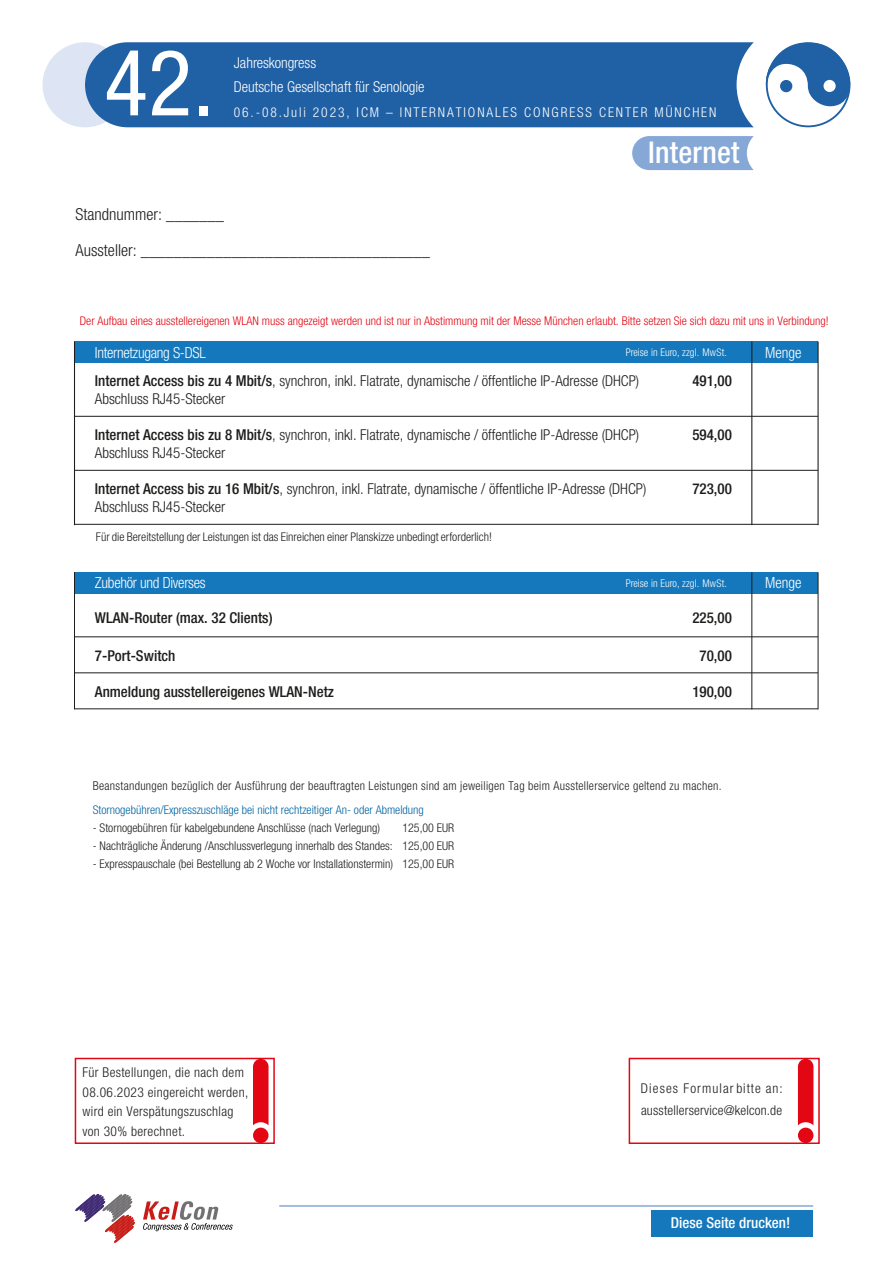
<style>
.page{position:relative;width:893px;height:1263px;background:#fff}
.page>*{position:absolute;margin:0;border:0;box-sizing:border-box;transform-origin:0 0}
.t1{font:condensed 91.5px "Helvetica Neue LT Pro";color:#fff}
.t2{font:500 condensed 30px "Helvetica Neue LT Pro";letter-spacing:.01em;color:#fff}
.t3{font:300 condensed 16.5px/36px "Helvetica Neue LT Pro";color:#1d1d1b}
.t4{font:300 condensed 15.3px "Helvetica Neue LT Pro";letter-spacing:-.02em;color:#fff}
.t5{font:300 condensed 15px "Helvetica Neue LT Pro";color:#1d1d1b}
.t6{font:500 condensed 15px "Helvetica Neue LT Pro";color:#1d1d1b}
.t7{font:300 condensed 15px/24px "Helvetica Neue LT Pro";color:#fff}
.t8{font:500 condensed 15px "Helvetica Neue LT Pro";color:#fff}
.t9{font:300 condensed 13.5px/19.5px "Helvetica Neue LT Pro";letter-spacing:.025em;color:#1d1d1b}
.t10{font:300 condensed 13.5px "Helvetica Neue LT Pro";letter-spacing:.14em;color:#fff}
.t11{font:300 condensed 12.3px "Helvetica Neue LT Pro";letter-spacing:.025em;color:#1d1d1b}
.t12{font:300 condensed 12px "Helvetica Neue LT Pro";color:#1d1d1b}
.t13{font:300 condensed 12px "Helvetica Neue LT Pro";color:#e30613}
.t14{font:300 condensed 12px "Helvetica Neue LT Pro";color:#0064a4}
.t15{font:300 condensed 10.65px "Helvetica Neue LT Pro";color:#fff}
.s1{font-size:10.5px}
.s2{font-weight:500}
</style>
<div class="page">
<div style="left:75px;top:341px;width:743px;height:22px;background:#1578bc"></div>
<div style="left:75px;top:572px;width:743px;height:21px;background:#1578bc"></div>
<hr style="left:74px;top:341px;width:1px;height:184px;background:#1d1d1b">
<hr style="left:751px;top:342px;width:1px;height:183px;background:#1d1d1b">
<hr style="left:817px;top:342px;width:2px;height:183px;background:#1d1d1b">
<hr style="left:74px;top:416px;width:744px;height:1px;background:#1d1d1b">
<hr style="left:74px;top:470px;width:744px;height:1px;background:#1d1d1b">
<hr style="left:74px;top:524px;width:744px;height:1px;background:#1d1d1b">
<hr style="left:74px;top:636px;width:744px;height:1px;background:#1d1d1b">
<hr style="left:74px;top:672px;width:744px;height:1px;background:#1d1d1b">
<hr style="left:74px;top:708px;width:744px;height:1px;background:#1d1d1b">
<hr style="left:74px;top:572px;width:1px;height:137px;background:#1d1d1b">
<hr style="left:751px;top:572px;width:1px;height:137px;background:#1d1d1b">
<hr style="left:818px;top:572px;width:1px;height:137px;background:#1d1d1b">
<svg style="left:76px;top:1194px;width:59px;height:48px"></svg>
<svg style="left:143px;top:1201px;width:90px;height:30px"></svg>
<hr style="left:279px;top:1205px;width:534px;height:2px;background:#85a8d6">
<div style="left:629px;top:1058px;width:191px;height:86px;background:#fff;border:2px solid #e30613"></div>
<svg style="left:798px;top:1059px;width:15px;height:66px"></svg>
<div style="left:798px;top:1127px;width:15px;height:16px;background:#e30613;border-radius:50%"></div>
<div style="left:75px;top:1058px;width:200px;height:86px;background:#fff;border:2px solid #e30613"></div>
<svg style="left:253px;top:1059px;width:16px;height:66px"></svg>
<div style="left:253px;top:1127px;width:16px;height:16px;background:#e30613;border-radius:50%"></div>
<div style="left:652px;top:1210px;width:161px;height:26px;background:#1578bc"></div>
<svg style="left:632px;top:136px;width:122px;height:34px;background:#8eaed9"></svg>
<div style="left:43px;top:42px;width:85px;height:85px;background:#dde5f5;border-radius:50%"></div>
<div style="left:85px;top:42px;width:669px;height:85px;background:#2060a4"></div>
<svg style="left:766px;top:42px;width:84px;height:64px"></svg>
<h1 class="t1" style="left:104px;top:30px;width:111px">42.</h1>
<p class="t7" style="left:234px;top:51px;width:192px">Jahreskongress<br>Deutsche Gesellschaft für Senologie</p>
<p class="t10" style="left:234px;top:104px;width:484px">06.-08.Juli 2023, ICM – INTERNATIONALES CONGRESS CENTER MÜNCHEN</p>
<h2 class="t2" style="left:648px;top:134px;width:93px">Internet</h2>
<p class="t3" style="left:76px;top:196px;width:356px">Standnummer: _______<br>Aussteller: ___________________________________</p>
<p class="t13" style="left:80px;top:314px;width:750px">Der Aufbau eines ausstellereigenen WLAN muss angezeigt werden und ist nur in Abstimmung mit der Messe München erlaubt. Bitte setzen Sie sich dazu mit uns in Verbindung!</p>
<p class="t4" style="left:95px;top:343px;width:112px">Internetzugang S-DSL</p>
<p class="t15" style="left:626px;top:346px;width:103px">Preise in Euro, <span class="s1">zzgl. MwSt.</span></p>
<p class="t4" style="left:765px;top:343px;width:38px">Menge</p>
<p class="t5" style="left:95px;top:372px;width:546px"><span class="s2">Internet Access bis zu 4 Mbit/s</span>, synchron, inkl. Flatrate, dynamische / öffentliche IP-Adresse (DHCP)</p>
<p class="t6" style="left:692px;top:372px;width:41px">491,00</p>
<p class="t5" style="left:95px;top:390px;width:132px">Abschluss RJ45-Stecker</p>
<p class="t5" style="left:95px;top:426px;width:546px"><span class="s2">Internet Access bis zu 8 Mbit/s</span>, synchron, inkl. Flatrate, dynamische / öffentliche IP-Adresse (DHCP)</p>
<p class="t6" style="left:692px;top:426px;width:41px">594,00</p>
<p class="t5" style="left:95px;top:444px;width:132px">Abschluss RJ45-Stecker</p>
<p class="t5" style="left:95px;top:480px;width:553px"><span class="s2">Internet Access bis zu 16 Mbit/s</span>, synchron, inkl. Flatrate, dynamische / öffentliche IP-Adresse (DHCP)</p>
<p class="t6" style="left:692px;top:480px;width:41px">723,00</p>
<p class="t5" style="left:95px;top:498px;width:132px">Abschluss RJ45-Stecker</p>
<p class="t12" style="left:96px;top:530px;width:398px">Für die Bereitstellung der Leistungen ist das Einreichen einer Planskizze unbedingt erforderlich!</p>
<p class="t4" style="left:95px;top:574px;width:112px">Zubehör und Diverses</p>
<p class="t15" style="left:626px;top:577px;width:103px">Preise in Euro, <span class="s1">zzgl. MwSt.</span></p>
<p class="t4" style="left:765px;top:574px;width:38px">Menge</p>
<p class="t6" style="left:95px;top:609px;width:179px">WLAN-Router (max. 32 Clients)</p>
<p class="t6" style="left:692px;top:609px;width:41px">225,00</p>
<p class="t6" style="left:95px;top:646px;width:82px">7-Port-Switch</p>
<p class="t6" style="left:699px;top:646px;width:34px">70,00</p>
<p class="t6" style="left:95px;top:682px;width:241px">Anmeldung ausstellereigenes WLAN-Netz</p>
<p class="t6" style="left:692px;top:682px;width:41px">190,00</p>
<p class="t11" style="left:93px;top:778px;width:630px">Beanstandungen bezüglich der Ausführung der beauftragten Leistungen sind am jeweiligen Tag beim Ausstellerservice geltend zu machen.</p>
<p class="t14" style="left:93px;top:803px;width:333px">Stornogebühren/Expresszuschläge bei nicht rechtzeitiger An- oder Abmeldung</p>
<p class="t12" style="left:93px;top:821px;width:289px">- Stornogebühren für kabelgebundene Anschlüsse (nach Verlegung)</p>
<p class="t12" style="left:402px;top:821px;width:53px">125,00 EUR</p>
<p class="t12" style="left:93px;top:839px;width:363px">- Nachträgliche Änderung /Anschlussverlegung innerhalb des Standes: 125,00 EUR</p>
<p class="t12" style="left:93px;top:857px;width:363px">- Expresspauschale (bei Bestellung ab 2 Woche vor Installationstermin) 125,00 EUR</p>
<p class="t9" style="left:83px;top:1063px;width:167px">Für Bestellungen, die nach dem<br>08.06.2023 eingereicht werden, wird ein Verspätungszuschlag von 30% berechnet.</p>
<p class="t9" style="left:641px;top:1077px;width:143px;line-height:21.8px">Dieses Formular bitte an: ausstellerservice@kelcon.de</p>
<p class="t8" style="left:671px;top:1213px;width:121px">Diese Seite drucken!</p>
</div>
